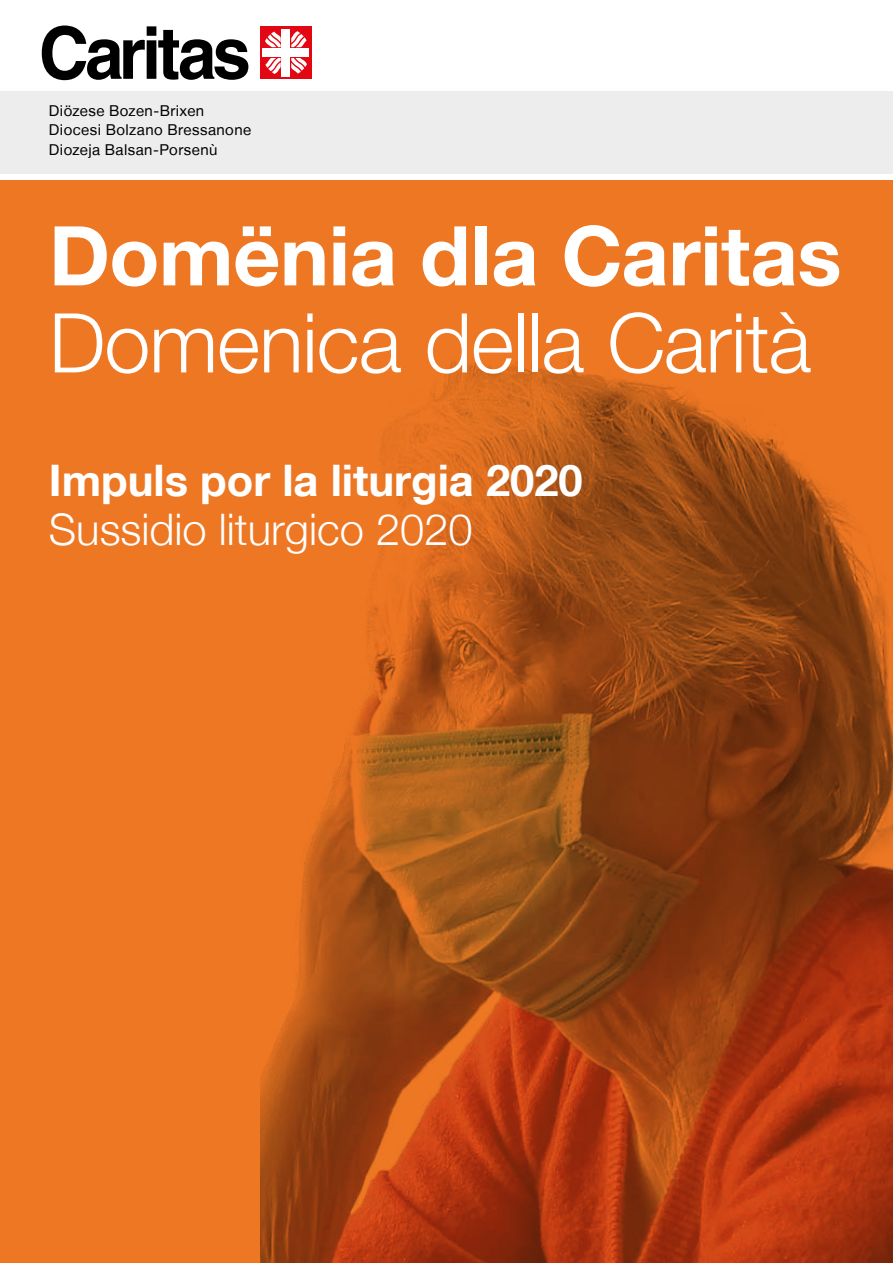
<style>
.page{position:relative;width:893px;height:1263px;background:#fff}
.page>*{position:absolute;margin:0;border:0;box-sizing:border-box;transform-origin:0 0}
.t1{font:300 82.5px "Helvetica Neue LT";letter-spacing:-.01em;color:#fff}
.t2{font:700 82.5px "Helvetica Neue LT";letter-spacing:-.005em;color:#fff}
.t3{font:700 43.5px "Helvetica Neue LT";color:#fff}
.t4{font:300 43.5px "Helvetica Neue LT";color:#fff}
.t5{font:15px/19.5px "Helvetica Neue LT";letter-spacing:.03em;color:#000}
</style>
<div class="page">
<div style="left:0;top:181px;width:893px;height:1082px;background:#ee7723"></div>
<img style="left:260px;top:358px;width:633px;height:905px">
<svg style="left:42px;top:26px;width:206px;height:54px"></svg>
<div style="left:260px;top:26px;width:52px;height:53px;background:#e30613"></div>
<div style="left:263px;top:48px;width:46px;height:9px;background:#fff"></div>
<div style="left:282px;top:29px;width:8px;height:48px;background:#fff"></div>
<svg style="left:265px;top:32px;width:16px;height:15px"></svg>
<svg style="left:291px;top:31px;width:16px;height:16px"></svg>
<svg style="left:291px;top:58px;width:16px;height:16px"></svg>
<svg style="left:265px;top:58px;width:16px;height:16px"></svg>
<div style="left:0;top:91px;width:893px;height:82px;background:#ededed"></div>
<p class="t5" style="left:49px;top:100px;width:204px">Diözese Bozen-Brixen<br>Diocesi Bolzano Bressanone<br>Diozeja Balsan-Porsenù</p>
<h1 class="t2" style="left:49px;top:205px;width:794px">Domënia dla Caritas</h1>
<h1 class="t1" style="left:49px;top:293px;width:764px">Domenica della Carità</h1>
<h2 class="t3" style="left:49px;top:453px;width:535px">Impuls por la liturgia 2020</h2>
<h2 class="t4" style="left:49px;top:503px;width:425px">Sussidio liturgico 2020</h2>
</div>
